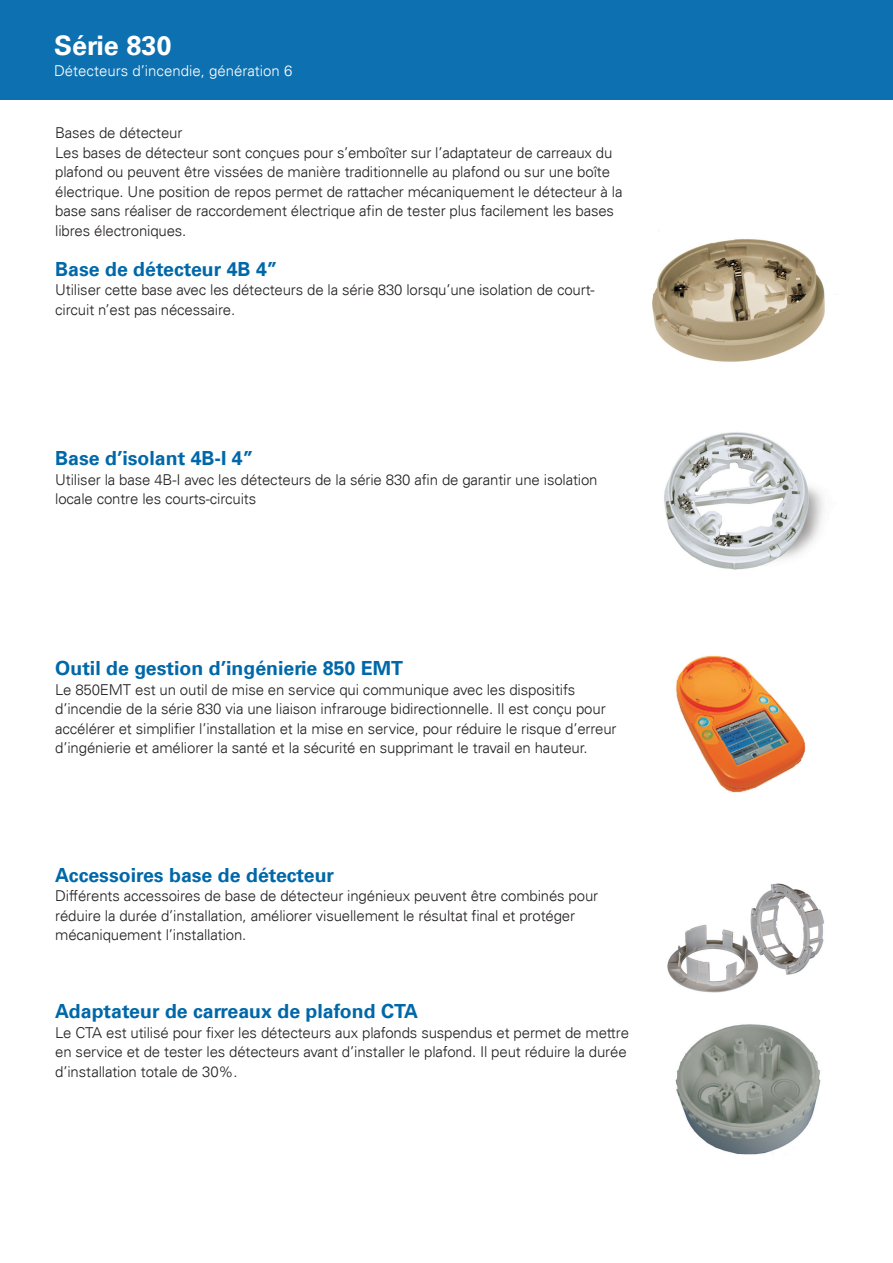
<style>
.page{position:relative;width:893px;height:1263px;background:#fff}
.page>*{position:absolute;margin:0;border:0;box-sizing:border-box;transform-origin:0 0}
.t1{font:700 27px "Univers LT";color:#fff}
.Blue_Title{font:700 19.5px "Univers LT";color:#0068a9}
.Body_text{font:300 15px/19.5px "Univers LT";letter-spacing:-.01em;color:#231f20}
.t2{font:300 15px "Univers LT";color:#fff}
</style>
<div class="page">
<div style="left:0;top:0;width:893px;height:99px;background:#0d70b0"></div>
<img style="left:676px;top:655px;width:130px;height:138px">
<img style="left:664px;top:432px;width:160px;height:138px">
<img style="left:667px;top:883px;width:158px;height:110px">
<img style="left:675px;top:1024px;width:146px;height:131px">
<img style="left:652px;top:239px;width:173px;height:123px">
<p class="t1" style="left:54px;top:30px;width:119px">Série 830</p>
<p class="t2" style="left:54px;top:62px;width:240px">Détecteurs d’incendie, génération 6</p>
<p class="Body_text" style="left:55px;top:123px;width:129px">Bases de détecteur</p>
<p class="Body_text" style="left:55px;top:143px;width:569px">Les bases de détecteur sont conçues pour s’emboîter sur l’adaptateur de carreaux du plafond ou peuvent être vissées de manière traditionnelle au plafond ou sur une boîte électrique. Une position de repos permet de rattacher mécaniquement le détecteur à la base sans réaliser de raccordement électrique afin de tester plus facilement les bases libres électroniques.</p>
<p class="Blue_Title" style="left:55px;top:257px;width:224px">Base de détecteur 4B 4”</p>
<p class="Body_text" style="left:55px;top:280px;width:541px">Utiliser cette base avec les détecteurs de la série 830 lorsqu’une isolation de court&shy;circuit n’est pas nécessaire.</p>
<p class="Blue_Title" style="left:55px;top:447px;width:200px">Base d’isolant 4B-I 4”</p>
<p class="Body_text" style="left:55px;top:469px;width:544px">Utiliser la base 4B-I avec les détecteurs de la série 830 afin de garantir une isolation locale contre les courts-circuits</p>
<p class="Blue_Title" style="left:55px;top:657px;width:349px">Outil de gestion d’ingénierie 850 EMT</p>
<p class="Body_text" style="left:55px;top:679px;width:563px">Le 850EMT est un outil de mise en service qui communique avec les dispositifs d’incendie de la série 830 via une liaison infrarouge bidirectionnelle. Il est conçu pour accélérer et simplifier l’installation et la mise en service, pour réduire le risque d’erreur d’ingénierie et améliorer la santé et la sécurité en supprimant le travail en hauteur.</p>
<p class="Blue_Title" style="left:55px;top:863px;width:280px">Accessoires base de détecteur</p>
<p class="Body_text" style="left:55px;top:886px;width:544px">Différents accessoires de base de détecteur ingénieux peuvent être combinés pour réduire la durée d’installation, améliorer visuellement le résultat final et protéger mécaniquement l’installation.</p>
<p class="Blue_Title" style="left:55px;top:1000px;width:364px">Adaptateur de carreaux de plafond CTA</p>
<p class="Body_text" style="left:55px;top:1022px;width:575px">Le CTA est utilisé pour fixer les détecteurs aux plafonds suspendus et permet de mettre en service et de tester les détecteurs avant d’installer le plafond. Il peut réduire la durée d’installation totale de 30%.</p>
</div>
